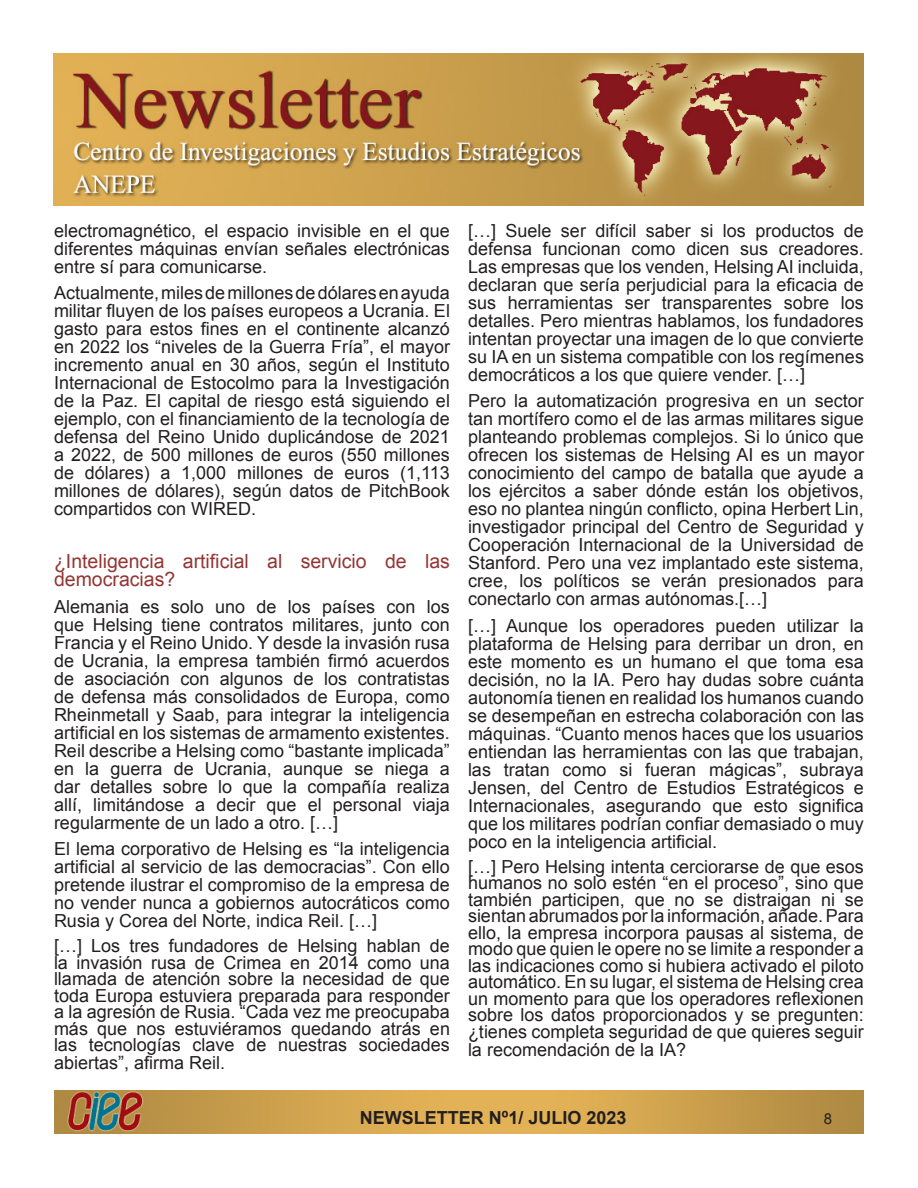
<style>
.page{position:relative;width:918px;height:1188px;background:#fff}
.page>*{position:absolute;margin:0;border:0;box-sizing:border-box;transform-origin:0 0}
.t1{font:19.5px/18px "Arial";color:#943634}
.t2{font:18px/18px "Arial";color:#231f20;text-align:justify}
.t3{font:700 18px "Arial";color:#231f20}
.t4{font:15px "Arial";color:#231f20}
</style>
<div class="page">
<img style="left:54px;top:1090px;width:810px;height:43px">
<img style="left:53px;top:54px;width:811px;height:151px">
<p class="t2" style="left:54px;top:222px;width:397px">electromagnético, el espacio invisible en el que diferentes máquinas envían señales electrónicas entre sí para comunicarse.</p>
<p class="t2" style="left:54px;top:284px;width:398px">Actualmente, miles de millones de dólares en ayuda militar fluyen de los países europeos a Ucrania. El gasto para estos fines en el continente alcanzó en 2022 los “niveles de la Guerra Fría”, el mayor incremento anual en 30 años, según el Instituto Internacional de Estocolmo para la Investigación de la Paz. El capital de riesgo está siguiendo el ejemplo, con el financiamiento de la tecnología de defensa del Reino Unido duplicándose de 2021 a 2022, de 500 millones de euros (550 millones de dólares) a 1,000 millones de euros (1,113 millones de dólares), según datos de PitchBook compartidos con WIRED.</p>
<p class="t1" style="left:54px;top:553px;width:397px">¿Inteligencia artificial al servicio de las democracias?</p>
<p class="t2" style="left:54px;top:598px;width:397px">Alemania es solo uno de los países con los que Helsing tiene contratos militares, junto con Francia y el Reino Unido. Y desde la invasión rusa de Ucrania, la empresa también firmó acuerdos de asociación con algunos de los contratistas de defensa más consolidados de Europa, como Rheinmetall y Saab, para integrar la inteligencia artificial en los sistemas de armamento existentes.<br>Reil describe a Helsing como “bastante implicada” en la guerra de Ucrania, aunque se niega a dar detalles sobre lo que la compañía realiza allí, limitándose a decir que el personal viaja regularmente de un lado a otro. […]</p>
<p class="t2" style="left:54px;top:840px;width:398px">El lema corporativo de Helsing es “la inteligencia artificial al servicio de las democracias”. Con ello pretende ilustrar el compromiso de la empresa de no vender nunca a gobiernos autocráticos como Rusia y Corea del Norte, indica Reil. […]</p>
<p class="t2" style="left:54px;top:938px;width:398px;line-height:16.6px">[…] Los tres fundadores de Helsing hablan de la invasión rusa de Crimea en 2014 como una llamada de atención sobre la necesidad de que toda Europa estuviera preparada para responder a la agresión de Rusia. “Cada vez me preocupaba más que nos estuviéramos quedando atrás en las tecnologías clave de nuestras sociedades abiertas”, afirma Reil.</p>
<p class="t2" style="left:468px;top:222px;width:398px">[…] Suele ser difícil saber si los productos de defensa funcionan como dicen sus creadores.<br>Las empresas que los venden, Helsing AI incluida, declaran que sería perjudicial para la eficacia de sus herramientas ser transparentes sobre los detalles. Pero mientras hablamos, los fundadores intentan proyectar una imagen de lo que convierte su IA en un sistema compatible con los regímenes democráticos a los que quiere vender. […]</p>
<p class="t2" style="left:468px;top:392px;width:397px">Pero la automatización progresiva en un sector tan mortífero como el de las armas militares sigue planteando problemas complejos. Si lo único que ofrecen los sistemas de Helsing AI es un mayor conocimiento del campo de batalla que ayude a los ejércitos a saber dónde están los objetivos, eso no plantea ningún conflicto, opina Herbert Lin, investigador principal del Centro de Seguridad y Cooperación Internacional de la Universidad de Stanford. Pero una vez implantado este sistema, cree, los políticos se verán presionados para conectarlo con armas autónomas.[…]</p>
<p class="t2" style="left:468px;top:617px;width:398px">[…] Aunque los operadores pueden utilizar la plataforma de Helsing para derribar un dron, en este momento es un humano el que toma esa decisión, no la IA. Pero hay dudas sobre cuánta autonomía tienen en realidad los humanos cuando se desempeñan en estrecha colaboración con las máquinas. “Cuanto menos haces que los usuarios entiendan las herramientas con las que trabajan, las tratan como si fueran mágicas”, subraya Jensen, del Centro de Estudios Estratégicos e Internacionales, asegurando que esto significa que los militares podrían confiar demasiado o muy poco en la inteligencia artificial.</p>
<p class="t2" style="left:468px;top:859px;width:397px;line-height:16.6px">[…] Pero Helsing intenta cerciorarse de que esos humanos no solo estén “en el proceso”, sino que también participen, que no se distraigan ni se sientan abrumados por la información, añade. Para ello, la empresa incorpora pausas al sistema, de modo que quien le opere no se limite a responder a las indicaciones como si hubiera activado el piloto automático. En su lugar, el sistema de Helsing crea un momento para que los operadores reflexionen sobre los datos proporcionados y se pregunten: ¿tienes completa seguridad de que quieres seguir la recomendación de la IA?</p>
<p class="t3" style="left:360px;top:1106px;width:268px">NEWSLETTER Nº1/ JULIO 2023</p>
<p class="t4" style="left:824px;top:1109px;width:10px">8</p>
</div>
